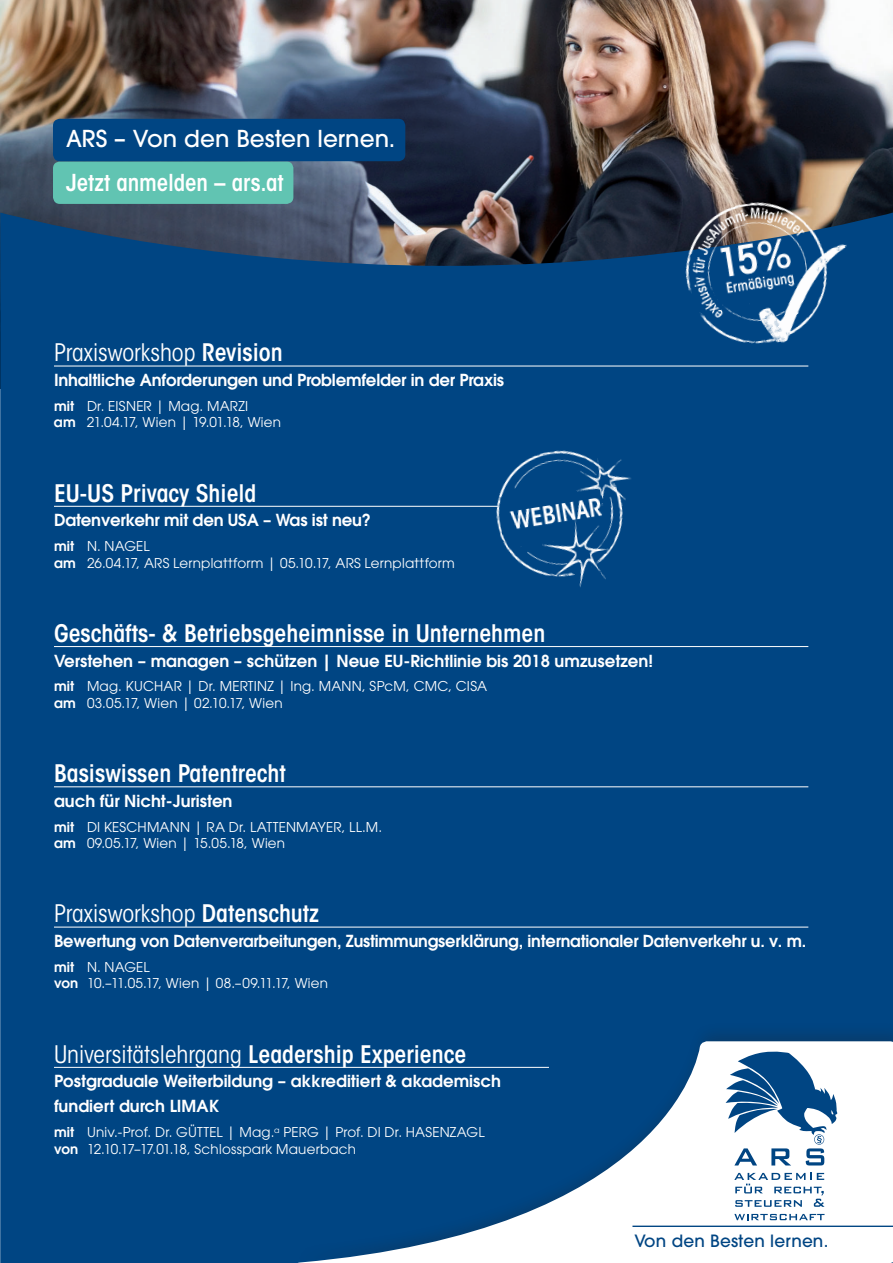
<style>
.page{position:relative;width:893px;height:1263px;background:#fff}
.page>*{position:absolute;margin:0;border:0;box-sizing:border-box;transform-origin:0 0}
.t1{font:condensed 24px "ITC Avant Garde Std";color:#fff}
.t2{font:600 condensed 24px "ITC Avant Garde Std";color:#fff}
.t3{font:500 23.25px "ITC Avant Garde Std";color:#fff}
.t4{font:600 condensed 23.25px "ITC Avant Garde Std";letter-spacing:-.005em;color:#fff}
.t5{font:500 16.8px "ITC Avant Garde Std";letter-spacing:.01em;color:#004583}
.t6{font:600 16.5px/24.8px "ITC Avant Garde Std";letter-spacing:-.01em;color:#fff}
.t7{font:13.5px/16.5px "ITC Avant Garde Std";letter-spacing:.015em;color:#fff}
.s1{font-weight:600}
</style>
<div class="page">
<img style="left:0;top:0;width:893px;height:213px">
<div style="left:0;top:213px;width:893px;height:1050px;background:#004583"></div>
<div style="left:292px;top:1022px;width:601px;height:241px;background:#231f20;opacity:.25"></div>
<svg style="left:294px;top:1041px;width:599px;height:222px;fill:#004583"></svg>
<hr style="left:632px;top:1225px;width:261px;height:2px;background:#004583">
<svg style="left:734px;top:1214px;width:90px;height:6px"></svg>
<svg style="left:734px;top:1173px;width:90px;height:34px"></svg>
<svg style="left:726px;top:1050px;width:111px;height:115px"></svg>
<img style="left:624px;top:168px;width:249px;height:243px">
<hr style="left:54px;top:366px;width:754px;height:1px;background:#fff">
<hr style="left:54px;top:506px;width:444px;height:1px;background:#fff">
<hr style="left:54px;top:646px;width:754px;height:1px;background:#fff">
<hr style="left:54px;top:786px;width:754px;height:1px;background:#fff">
<hr style="left:54px;top:927px;width:754px;height:1px;background:#fff">
<hr style="left:54px;top:1067px;width:495px;height:1px;background:#fff">
<div style="left:53px;top:161px;width:240px;height:43px;background:#61c4b2;border-radius:7px"></div>
<div style="left:53px;top:119px;width:352px;height:42px;background:#004583;border-radius:7px"></div>
<img style="left:437px;top:390px;width:247px;height:247px">
<h2 class="t3" style="left:66px;top:123px;width:331px">ARS – Von den Besten lernen.</h2>
<h2 class="t4" style="left:66px;top:168px;width:219px">Jetzt anmelden – ars.at</h2>
<h1 class="t1" style="left:54px;top:338px;width:230px">Praxisworkshop <span class="s1">Revision</span></h1>
<p class="t6" style="left:54px;top:367px;width:452px">Inhaltliche Anforderungen und Problemfelder in der Praxis</p>
<p class="t7" style="left:54px;top:397px;width:229px"><span class="s1">mit</span> Dr. EISNER | Mag. MARZI<br><span class="s1">am</span> 21.04.17, Wien | 19.01.18, Wien</p>
<h1 class="t2" style="left:54px;top:478px;width:204px">EU-US Privacy Shield</h1>
<p class="t6" style="left:54px;top:508px;width:319px">Datenverkehr mit den USA – Was ist neu?</p>
<p class="t7" style="left:54px;top:538px;width:402px"><span class="s1">mit</span> N. NAGEL<br><span class="s1">am</span> 26.04.17, ARS Lernplattform | 05.10.17, ARS Lernplattform</p>
<h1 class="t2" style="left:54px;top:618px;width:493px">Geschäfts- &amp; Betriebsgeheimnisse in Unternehmen</h1>
<p class="t6" style="left:54px;top:648px;width:600px">Verstehen – managen – schützen | Neue EU-Richtlinie bis 2018 umzusetzen!</p>
<p class="t7" style="left:54px;top:678px;width:435px"><span class="s1">mit</span> Mag. KUCHAR | Dr. MERTINZ | Ing. MANN, SPcM, CMC, CISA <span class="s1">am</span> 03.05.17, Wien | 02.10.17, Wien</p>
<h1 class="t2" style="left:54px;top:758px;width:233px">Basiswissen Patentrecht</h1>
<p class="t6" style="left:54px;top:788px;width:180px">auch für Nicht-Juristen</p>
<p class="t7" style="left:54px;top:818px;width:330px"><span class="s1">mit</span> DI KESCHMANN | RA Dr. LATTENMAYER, LL.M. <span class="s1">am</span> 09.05.17, Wien | 15.05.18, Wien</p>
<h1 class="t1" style="left:54px;top:899px;width:267px">Praxisworkshop <span class="s1">Datenschutz</span></h1>
<p class="t6" style="left:54px;top:928px;width:754px">Bewertung von Datenverarbeitungen, Zustimmungserklärung, internationaler Datenverkehr u. v. m.</p>
<p class="t7" style="left:54px;top:958px;width:276px"><span class="s1">mit</span> N. NAGEL<br><span class="s1">von</span> 10.–11.05.17, Wien | 08.–09.11.17, Wien</p>
<h1 class="t1" style="left:54px;top:1039px;width:414px">Universitätslehrgang <span class="s1">Leadership Experience</span></h1>
<p class="t6" style="left:54px;top:1069px;width:448px">Postgraduale Weiterbildung – akkreditiert &amp; akademisch fundiert durch LIMAK</p>
<p class="t7" style="left:54px;top:1123px;width:432px"><span class="s1">mit</span> Univ.-Prof. Dr. GÜTTEL | Mag.<sup>a</sup> PERG | Prof. DI Dr. HASENZAGL <span class="s1">von</span> 12.10.17–17.01.18, Schlosspark Mauerbach</p>
<p class="t5" style="left:634px;top:1230px;width:195px">Von den Besten lernen.</p>
</div>
